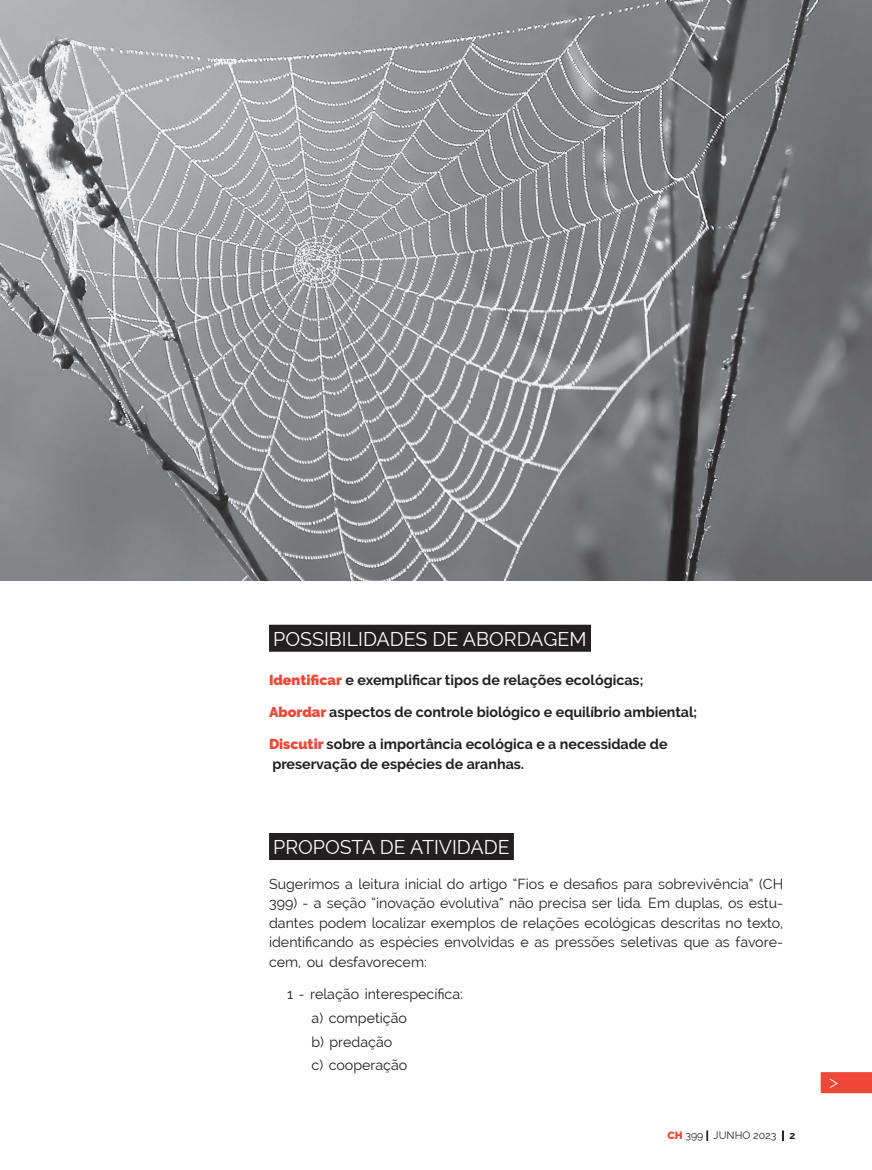
<style>
.page{position:relative;width:872px;height:1170px;background:#fff}
.page>*{position:absolute;margin:0;border:0;box-sizing:border-box;transform-origin:0 0}
.t1{font:19.5px "Raleway";color:#fff}
.t2{font:300 18px "Raleway";color:#fff}
.t3{font:14.25px/19.5px "Raleway";color:#231f20;text-align:justify}
.t4{font:700 14.25px/19.5px "Raleway";color:#231f20}
.t5{font:10.5px "Raleway";color:#231f20}
.s1{font-weight:900;color:#ef4838}
.s2{font-style:italic}
.s3{font-weight:700}
</style>
<div class="page">
<div style="left:820px;top:1072px;width:52px;height:21px;background:#ef4838"></div>
<img style="left:0;top:0;width:872px;height:580px">
<div style="left:269px;top:624px;width:322px;height:27px;background:#231f20"></div>
<div style="left:269px;top:833px;width:245px;height:27px;background:#231f20"></div>
<h1 class="t1" style="left:273px;top:627px;width:315px">POSSIBILIDADES DE ABORDAGEM</h1>
<p class="t4" style="left:269px;top:670px;width:376px"><span class="s1">Identificar</span> e exemplificar tipos de relações ecológicas;</p>
<p class="t4" style="left:269px;top:702px;width:430px"><span class="s1">Abordar</span> aspectos de controle biológico e equilíbrio ambiental;</p>
<p class="t4" style="left:269px;top:734px;width:400px"><span class="s1">Discutir</span> sobre a importância ecológica e a necessidade de preservação de espécies de aranhas.</p>
<h1 class="t1" style="left:273px;top:836px;width:238px">PROPOSTA DE ATIVIDADE</h1>
<p class="t3" style="left:269px;top:873px;width:515px">Sugerimos a leitura inicial do artigo “Fios e desafios para sobrevivência” (CH 399) - a seção “inovação evolutiva” não precisa ser lida<span class="s2">.</span> Em duplas, os estu&shy;dantes podem localizar exemplos de relações ecológicas descritas no texto, identificando as espécies envolvidas e as pressões seletivas que as favore&shy;cem, ou desfavorecem:</p>
<p class="t3" style="left:311px;top:981px;width:153px;line-height:23.7px;text-align:left;text-indent:-25px">1 - relação interespecífica: a) competição<br>b) predação<br>c) cooperação</p>
<p class="t5" style="left:667px;top:1129px;width:129px"><span class="s1">CH</span> 399 | JUNHO 2023 | <span class="s3">2</span></p>
<p class="t2" style="left:829px;top:1070px;width:44px">&gt; &gt;</p>
</div>
